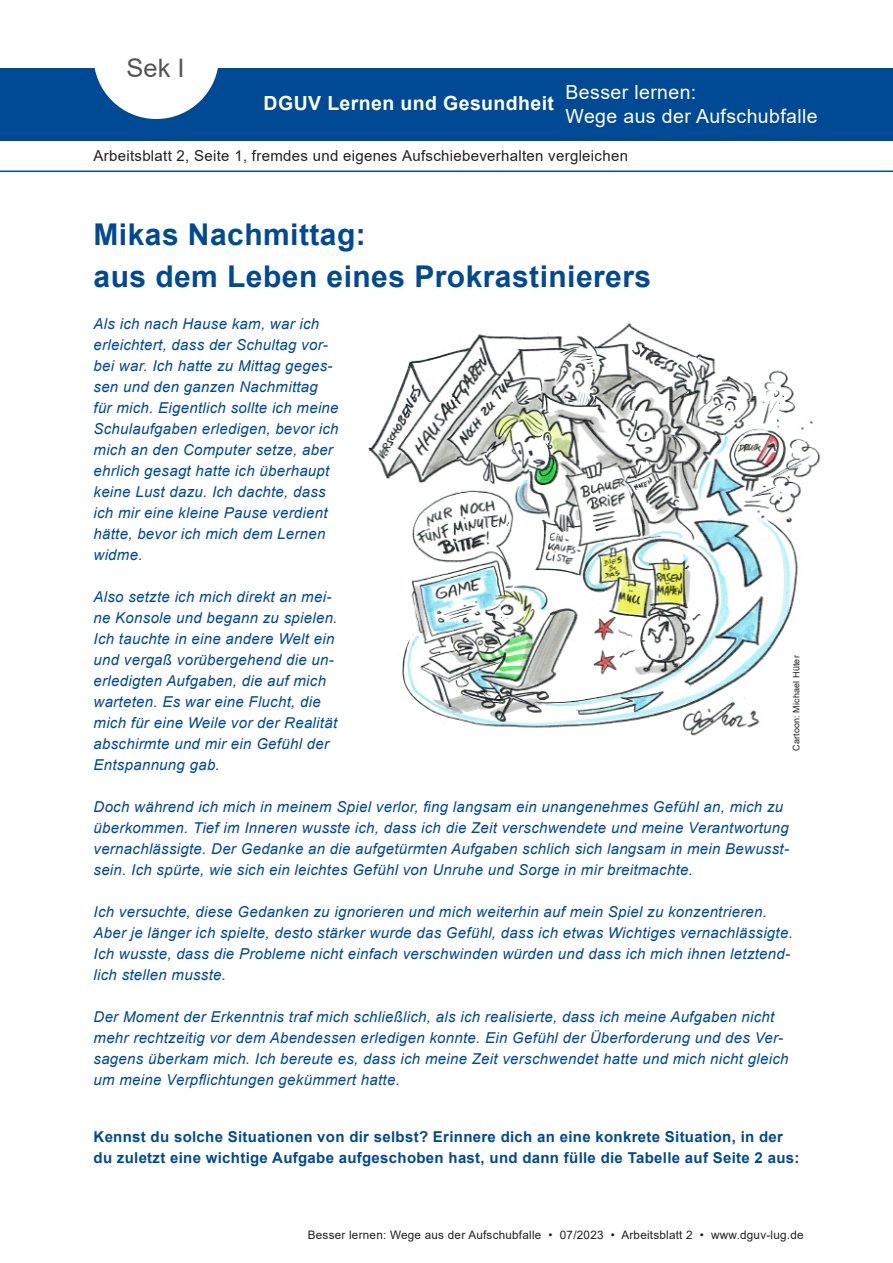
<style>
.page{position:relative;width:893px;height:1263px;background:#fff}
.page>*{position:absolute;margin:0;border:0;box-sizing:border-box;transform-origin:0 0}
.Ueberschrift{font:700 30px "Arial";letter-spacing:.015em;color:#004994}
.head{font:25.5px "Arial";color:#555}
.t1{font:19.5px "Arial";letter-spacing:.02em;color:#fff}
.t2{font:700 19.5px "Arial";letter-spacing:.02em;color:#fff}
.Fliesstext{font:italic 15px/21px "Arial";letter-spacing:.02em;color:#004994}
.Fliesstext-2{font:700 15px/21px "Arial";letter-spacing:.02em;color:#004994}
.t3{font:15px "Arial";letter-spacing:.02em;color:#231f20}
.fusszeile{font:11.7px "Arial";letter-spacing:.02em;color:#231f20}
.Bildnachweis{font:9px "Arial";letter-spacing:.015em;color:#231f20}
</style>
<div class="page">
<div style="left:0;top:68px;width:893px;height:72px;background:#004994"></div>
<svg style="left:94px;top:68px;width:124px;height:51px"></svg>
<hr style="left:0;top:171px;width:893px;height:1px;background:#01519b">
<img style="left:368px;top:322px;width:453px;height:414px">
<p class="head" style="left:127px;top:50px;width:60px">Sek I</p>
<p class="t2" style="left:264px;top:89px;width:292px">DGUV Lernen und Gesundheit</p>
<p class="t1" style="left:566px;top:79px;width:132px">Besser lernen:</p>
<p class="t1" style="left:566px;top:102px;width:254px">Wege aus der Aufschubfalle</p>
<p class="t3" style="left:94px;top:145px;width:536px">Arbeitsblatt 2, Seite 1, fremdes und eigenes Aufschiebeverhalten vergleichen</p>
<p class="Ueberschrift" style="left:94px;top:213px;width:274px">Mikas Nachmittag:</p>
<p class="Ueberschrift" style="left:94px;top:255px;width:559px">aus dem Leben eines Prokrastinierers</p>
<p class="Fliesstext" style="left:94px;top:313px;width:247px">Als ich nach Hause kam, war ich erleichtert, dass der Schultag vor&shy;bei war. Ich hatte zu Mittag geges&shy;sen und den ganzen Nachmittag für mich. Eigentlich sollte ich meine<br>Schulaufgaben erledigen, bevor ich mich an den Computer setze, aber ehrlich gesagt hatte ich überhaupt keine Lust dazu. Ich dachte, dass ich mir eine kleine Pause verdient hätte, bevor ich mich dem Lernen widme.</p>
<p class="Fliesstext" style="left:94px;top:586px;width:245px">Also setzte ich mich direkt an mei&shy;ne Konsole und begann zu spielen.<br>Ich tauchte in eine andere Welt ein und vergaß vorübergehend die un&shy;erledigten Aufgaben, die auf mich warteten. Es war eine Flucht, die mich für eine Weile vor der Realität abschirmte und mir ein Gefühl der<br>Entspannung gab.</p>
<p class="Fliesstext" style="left:94px;top:796px;width:697px">Doch während ich mich in meinem Spiel verlor, fing langsam ein unangenehmes Gefühl an, mich zu überkommen. Tief im Inneren wusste ich, dass ich die Zeit verschwendete und meine Verantwortung vernachlässigte. Der Gedanke an die aufgetürmten Aufgaben schlich sich langsam in mein Bewusst&shy;sein. Ich spürte, wie sich ein leichtes Gefühl von Unruhe und Sorge in mir breitmachte.</p>
<p class="Fliesstext" style="left:94px;top:901px;width:701px">Ich versuchte, diese Gedanken zu ignorieren und mich weiterhin auf mein Spiel zu konzentrieren.<br>Aber je länger ich spielte, desto stärker wurde das Gefühl, dass ich etwas Wichtiges vernachlässigte.<br>Ich wusste, dass die Probleme nicht einfach verschwinden würden und dass ich mich ihnen letztend&shy;lich stellen musste.</p>
<p class="Fliesstext" style="left:94px;top:1006px;width:696px">Der Moment der Erkenntnis traf mich schließlich, als ich realisierte, dass ich meine Aufgaben nicht mehr rechtzeitig vor dem Abendessen erledigen konnte. Ein Gefühl der Überforderung und des Ver&shy;sagens überkam mich. Ich bereute es, dass ich meine Zeit verschwendet hatte und mich nicht gleich um meine Verpflichtungen gekümmert hatte.</p>
<p class="Bildnachweis" style="left:790px;top:751px;width:97px;rotate:-90deg">Cartoon: Michael Hüter</p>
<p class="Fliesstext-2" style="left:94px;top:1126px;width:707px">Kennst du solche Situationen von dir selbst? Erinnere dich an eine konkrete Situation, in der du zuletzt eine wichtige Aufgabe aufgeschoben hast, und dann fülle die Tabelle auf Seite 2 aus:</p>
<p class="fusszeile" style="left:308px;top:1227px;width:497px">Besser lernen: Wege aus der Aufschubfalle • 07/2023 • Arbeitsblatt 2 • www.dguv-lug.de</p>
</div>
